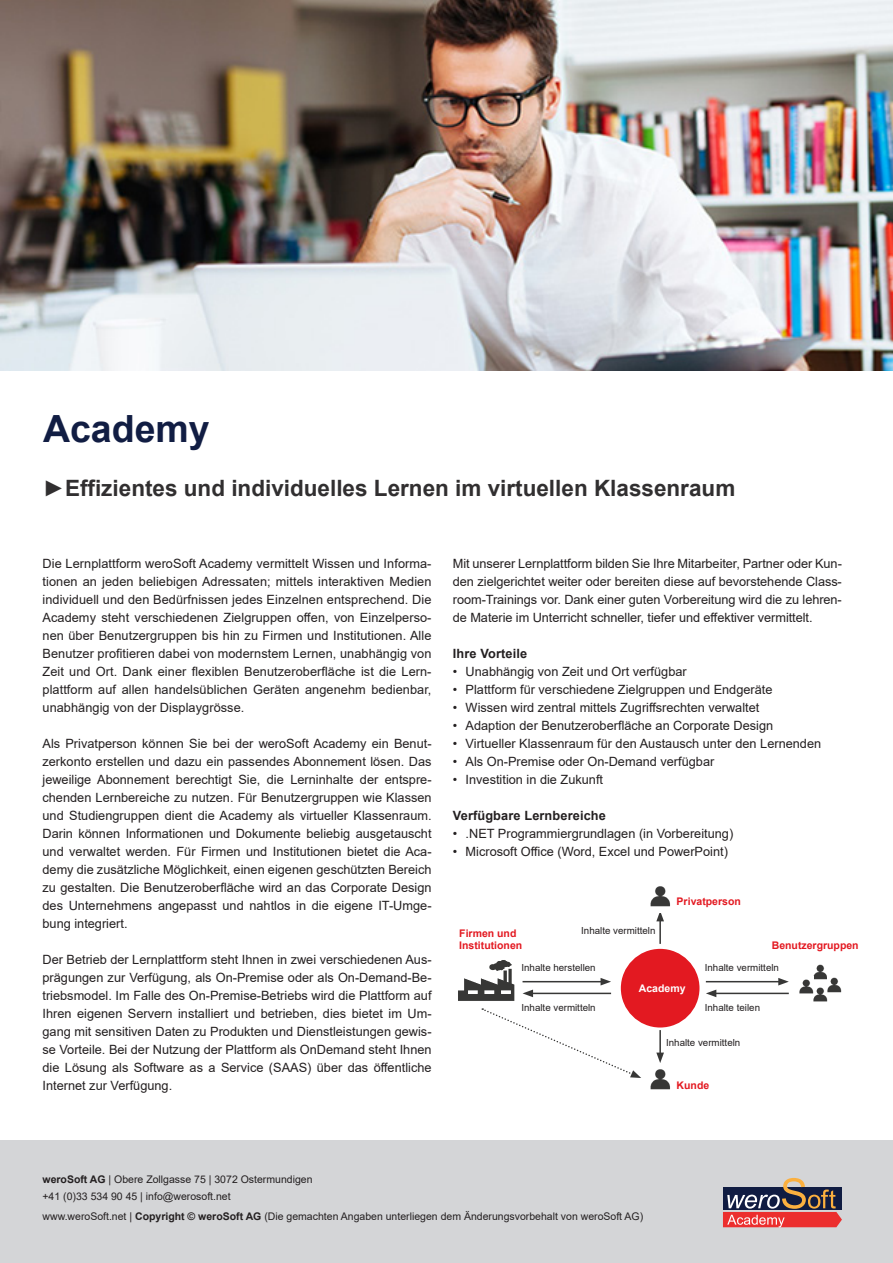
<style>
.page{position:relative;width:893px;height:1263px;background:#fff}
.page>*{position:absolute;margin:0;border:0;box-sizing:border-box;transform-origin:0 0}
.t1{font:700 37.5px "Arial";color:#111d43}
.t2{font:700 22.5px "Arial";color:#312f30}
.t3{font:12.75px/18px "Arial";color:#231f20;text-align:justify}
.t4{font:700 12.75px "Arial";letter-spacing:.01em;color:#231f20}
.t5{font:10.5px/16.5px "Arial";color:#231f20}
.t6{font:700 10.5px/12px "Arial";color:#e31921}
.t7{font:700 10.5px "Arial";color:#fff}
.t8{font:9.75px "Arial";color:#231f20}
.s1{font-weight:700}
</style>
<div class="page">
<img style="left:1px;top:0;width:891px;height:370px">
<div style="left:0;top:1140px;width:893px;height:123px;background:#d4d5d7"></div>
<svg style="left:723px;top:1178px;width:119px;height:49px"></svg>
<div style="left:621px;top:949px;width:78px;height:78px;background:#e31921;border-radius:50%"></div>
<img style="left:458px;top:960px;width:57px;height:41px">
<img style="left:650px;top:1069px;width:20px;height:21px">
<hr style="left:659px;top:919px;width:2px;height:25px;background:#373736">
<svg style="left:656px;top:913px;width:8px;height:8px"></svg>
<hr style="left:659px;top:1030px;width:2px;height:25px;background:#373736">
<svg style="left:656px;top:1052px;width:8px;height:11px"></svg>
<img style="left:650px;top:886px;width:20px;height:21px">
<img style="left:813px;top:964px;width:14px;height:16px">
<img style="left:813px;top:987px;width:14px;height:15px">
<img style="left:799px;top:979px;width:14px;height:15px">
<img style="left:827px;top:977px;width:15px;height:16px">
<hr style="left:531px;top:993px;width:80px;height:1px;background:#373736">
<svg style="left:523px;top:989px;width:10px;height:8px"></svg>
<hr style="left:714px;top:993px;width:75px;height:1px;background:#373736">
<svg style="left:706px;top:989px;width:10px;height:8px"></svg>
<hr style="left:523px;top:981px;width:80px;height:1px;background:#373736">
<svg style="left:601px;top:978px;width:10px;height:7px"></svg>
<hr style="left:706px;top:981px;width:75px;height:1px;background:#373736">
<svg style="left:778px;top:978px;width:11px;height:7px"></svg>
<svg style="left:482px;top:1008px;width:159px;height:70px"></svg>
<h1 class="t1" style="left:43px;top:402px;width:168px">Academy</h1>
<h2 class="t2" style="left:43px;top:472px;width:694px">►Effizientes und individuelles Lernen im virtuellen Klassenraum</h2>
<p class="t3" style="left:43px;top:554px;width:391px">Die Lernplattform weroSoft Academy vermittelt Wissen und Informa&shy;tionen an jeden beliebigen Adressaten; mittels interaktiven Medien individuell und den Bedürfnissen jedes Einzelnen entsprechend. Die Academy steht verschiedenen Zielgruppen offen, von Einzelperso&shy;nen über Benutzergruppen bis hin zu Firmen und Institutionen. Alle Benutzer profitieren dabei von modernstem Lernen, unabhängig von Zeit und Ort. Dank einer flexiblen Benutzeroberfläche ist die Lern&shy;plattform auf allen handelsüblichen Geräten angenehm bedienbar, unabhängig von der Displaygrösse.</p>
<p class="t3" style="left:43px;top:734px;width:391px">Als Privatperson können Sie bei der weroSoft Academy ein Benut&shy;zerkonto erstellen und dazu ein passendes Abonnement lösen. Das jeweilige Abonnement berechtigt Sie, die Lerninhalte der entspre&shy;chenden Lernbereiche zu nutzen. Für Benutzergruppen wie Klassen und Studiengruppen dient die Academy als virtueller Klassenraum.<br>Darin können Informationen und Dokumente beliebig ausgetauscht und verwaltet werden. Für Firmen und Institutionen bietet die Aca&shy;demy die zusätzliche Möglichkeit, einen eigenen geschützten Bereich zu gestalten. Die Benutzeroberfläche wird an das Corporate Design des Unternehmens angepasst und nahtlos in die eigene IT-Umge&shy;bung integriert.</p>
<p class="t3" style="left:43px;top:950px;width:391px">Der Betrieb der Lernplattform steht Ihnen in zwei verschiedenen Aus&shy;prägungen zur Verfügung, als On-Premise oder als On-Demand-Be&shy;triebsmodel. Im Falle des On-Premise-Betriebs wird die Plattform auf Ihren eigenen Servern installiert und betrieben, dies bietet im Um&shy;gang mit sensitiven Daten zu Produkten und Dienstleistungen gewis&shy;se Vorteile. Bei der Nutzung der Plattform als OnDemand steht Ihnen die Lösung als Software as a Service (SAAS) über das öffentliche Internet zur Verfügung.</p>
<p class="t3" style="left:453px;top:554px;width:391px">Mit unserer Lernplattform bilden Sie Ihre Mitarbeiter, Partner oder Kun&shy;den zielgerichtet weiter oder bereiten diese auf bevorstehende Class&shy;room-Trainings vor. Dank einer guten Vorbereitung wird die zu lehren&shy;de Materie im Unterricht schneller, tiefer und effektiver vermittelt.</p>
<p class="t4" style="left:453px;top:644px;width:76px">Ihre Vorteile</p>
<p class="t3" style="left:453px;top:662px;width:235px">• Unabhängig von Zeit und Ort verfügbar</p>
<p class="t3" style="left:453px;top:680px;width:321px">• Plattform für verschiedene Zielgruppen und Endgeräte</p>
<p class="t3" style="left:453px;top:698px;width:308px">• Wissen wird zentral mittels Zugriffsrechten verwaltet</p>
<p class="t3" style="left:453px;top:716px;width:322px">• Adaption der Benutzeroberfläche an Corporate Design</p>
<p class="t3" style="left:453px;top:734px;width:370px">• Virtueller Klassenraum für den Austausch unter den Lernenden</p>
<p class="t3" style="left:453px;top:752px;width:263px">• Als On-Premise oder On-Demand verfügbar</p>
<p class="t3" style="left:453px;top:770px;width:152px">• Investition in die Zukunft</p>
<p class="t4" style="left:453px;top:806px;width:155px">Verfügbare Lernbereiche</p>
<p class="t3" style="left:453px;top:824px;width:282px">• .NET Programmiergrundlagen (in Vorbereitung)</p>
<p class="t3" style="left:453px;top:842px;width:277px">• Microsoft Office (Word, Excel und PowerPoint)</p>
<p class="t6" style="left:459px;top:927px;width:64px">Firmen und<br>Institutionen</p>
<p class="t8" style="left:581px;top:924px;width:76px">Inhalte vermitteln</p>
<p class="t6" style="left:677px;top:896px;width:66px">Privatperson</p>
<p class="t6" style="left:772px;top:939px;width:88px">Benutzergruppen</p>
<p class="t8" style="left:705px;top:961px;width:76px">Inhalte vermitteln</p>
<p class="t8" style="left:521px;top:961px;width:76px">Inhalte herstellen</p>
<p class="t8" style="left:521px;top:1001px;width:76px">Inhalte vermitteln</p>
<p class="t8" style="left:705px;top:1001px;width:57px">Inhalte teilen</p>
<p class="t8" style="left:666px;top:1036px;width:76px">Inhalte vermitteln</p>
<p class="t7" style="left:639px;top:981px;width:48px">Academy</p>
<p class="t6" style="left:677px;top:1079px;width:34px">Kunde</p>
<p class="t5" style="left:43px;top:1171px;width:272px"><span class="s1">weroSoft AG</span> | Obere Zollgasse 75 | 3072 Ostermundigen +41 (0)33 534 90 45 | info@werosoft.net</p>
<p class="t5" style="left:43px;top:1208px;width:602px">www.weroSoft.net | <span class="s1">Copyright © weroSoft AG</span> (Die gemachten Angaben unterliegen dem Änderungsvorbehalt von weroSoft AG)</p>
</div>
